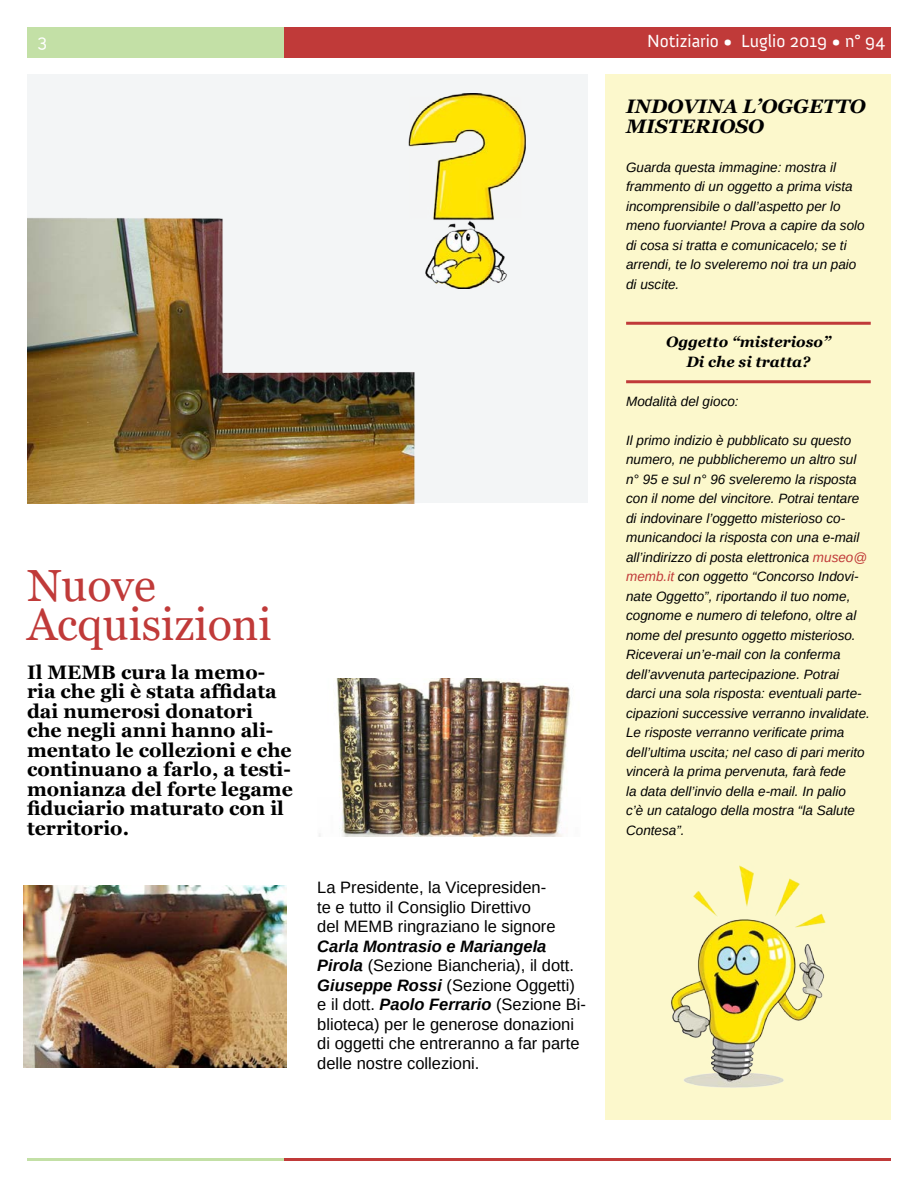
<style>
.page{position:relative;width:918px;height:1188px;background:#fff}
.page>*{position:absolute;margin:0;border:0;box-sizing:border-box;transform-origin:0 0}
.t1{font:45px/39px "Georgia";color:#c03a39}
.t2{font:700 19.5px/19.5px "Georgia";color:#000}
.t3{font:italic 700 19.5px "Georgia";color:#000}
.t4{font:18px "Anivers";color:#fff}
.t5{font:16.5px/19.5px "Arimo";color:#000}
.t6{font:italic 700 15px/19.5px "Georgia";color:#000;text-align:center}
.t7{font:italic 13.5px/19.5px "Arimo";color:#000}
.s1{font-weight:700;font-style:italic}
.s2{color:#c03a39}
</style>
<div class="page">
<div style="left:284px;top:27px;width:607px;height:30px;background:#c03a39"></div>
<div style="left:27px;top:27px;width:257px;height:30px;background:#c3e0a6"></div>
<hr style="left:284px;top:1158px;width:607px;height:3px;background:#c03a39">
<hr style="left:27px;top:1158px;width:257px;height:3px;background:#c3e0a6">
<div style="left:606px;top:74px;width:285px;height:1046px;background:#fcf8cc"></div>
<hr style="left:626px;top:322px;width:245px;height:3px;background:#c03a39">
<hr style="left:626px;top:380px;width:245px;height:3px;background:#c03a39">
<img style="left:27px;top:79px;width:560px;height:424px">
<img style="left:319px;top:679px;width:252px;height:157px">
<img style="left:24px;top:886px;width:263px;height:181px">
<img style="left:671px;top:865px;width:155px;height:223px">
<img style="left:392px;top:94px;width:158px;height:195px">
<h3 class="t4" style="left:38px;top:31px;width:11px">3</h3>
<h3 class="t4" style="left:647px;top:31px;width:240px">Notiziario • Luglio 2019 • n° 94</h3>
<h2 class="t3" style="left:723px;top:95px;width:144px">A L’OGGETTO</h2>
<h2 class="t3" style="left:626px;top:95px;width:72px">INDOVIN</h2>
<h1 class="t1" style="left:27px;top:567px;width:246px">Nuove<br>Acquisizioni</h1>
<h2 class="t2" style="left:27px;top:662px;width:267px">Il MEMB cura la memo&shy;ria che gli è stata affidata dai numerosi donatori<br>che negli anni hanno ali&shy;mentato le collezioni e che continuano a farlo, a testi&shy;monianza del forte legame fiduciario maturato con il territorio.</h2>
<p class="t5" style="left:317px;top:878px;width:240px">La Presidente, la Vicepresiden&shy;te e tutto il Consiglio Direttivo del MEMB ringraziano le signore</p>
<p class="t5" style="left:317px;top:936px;width:270px"><span class="s1">Carla Montrasio e Mariangela Pirola</span> (Sezione Biancheria), il dott.<br><span class="s1">Giuseppe Rossi</span> (Sezione Oggetti) e il dott. <span class="s1">Paolo Ferrario</span> (Sezione Bi&shy;blioteca) per le generose donazioni di oggetti che entreranno a far parte delle nostre collezioni.</p>
<h2 class="t3" style="left:626px;top:115px;width:70px">MISTERI</h2>
<h2 class="t3" style="left:720px;top:115px;width:46px">OSO</h2>
<p class="t7" style="left:626px;top:157px;width:240px">Guarda questa immagine: mostra il frammento di un oggetto a prima vista incomprensibile o dall’aspetto per lo meno fuorviante! Prova a capire da solo di cosa si tratta e comunicacelo; se ti arrendi, te lo sveleremo noi tra un paio di uscite.</p>
<p class="t6" style="left:666px;top:332px;width:166px">Oggetto “misterioso”<br>Di che si tratta?</p>
<p class="t7" style="left:626px;top:391px;width:114px">Modalità del gioco:</p>
<p class="t7" style="left:626px;top:430px;width:245px">Il primo indizio è pubblicato su questo numero, ne pubblicheremo un altro sul n° 95 e sul n° 96 sveleremo la risposta con il nome del vincitore. Potrai tentare di indovinare l’oggetto misterioso co&shy;municandoci la risposta con una e-mail all’indirizzo di posta elettronica <span class="s2">museo@ memb.it</span> con oggetto “Concorso Indovi&shy;nate Oggetto”, riportando il tuo nome, cognome e numero di telefono, oltre al nome del presunto oggetto misterioso.<br>Riceverai un’e-mail con la conferma dell’avvenuta partecipazione. Potrai darci una sola risposta: eventuali parte&shy;cipazioni successive verranno invalidate.<br>Le risposte verranno verificate prima dell’ultima uscita; nel caso di pari merito vincerà la prima pervenuta, farà fede<br>la data dell’invio della e-mail. In palio<br>c’è un catalogo della mostra “la Salute Contesa”.</p>
</div>
